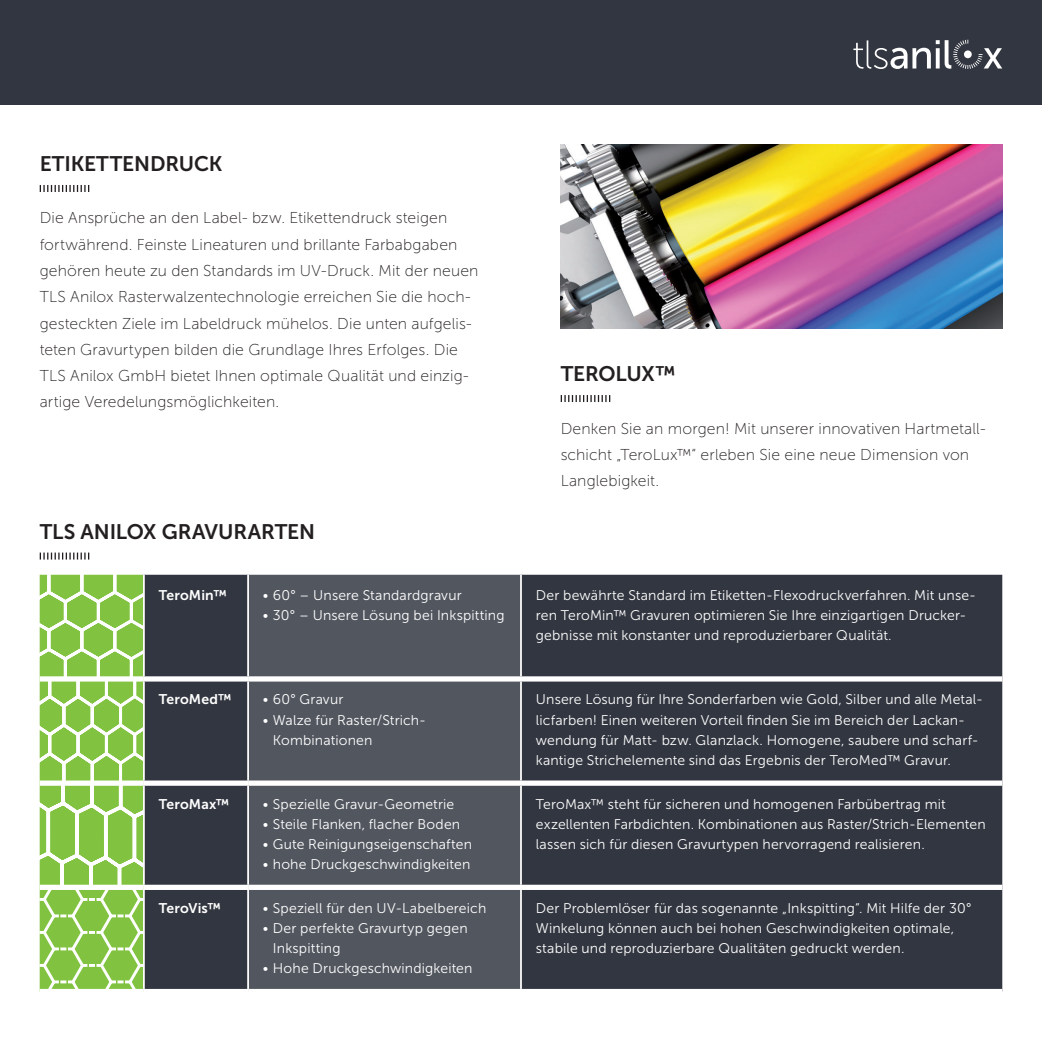
<style>
.page{position:relative;width:1042px;height:1042px;background:#fff}
.page>*{position:absolute;margin:0;border:0;box-sizing:border-box;transform-origin:0 0}
.t1{font:21px "Museo Sans 700";letter-spacing:-.005em;color:#231f20}
.t2{font:15.75px/26.2px "Museo Sans 100";letter-spacing:.01em;color:#231f20}
.t3{font:14px/20.1px "Museo Sans 300";letter-spacing:.01em;color:#fff}
.t4{font:14px "Museo Sans 700";letter-spacing:.01em;color:#fff}
</style>
<div class="page">
<div style="left:0;top:0;width:1042px;height:104px;background:#323640"></div>
<svg style="left:853px;top:40px;width:149px;height:29px"></svg>
<img style="left:561px;top:145px;width:441px;height:183px">
<svg style="left:40px;top:185px;width:49px;height:7px"></svg>
<svg style="left:40px;top:552px;width:49px;height:7px"></svg>
<div style="left:145px;top:575px;width:857px;height:414px;background:#323640"></div>
<div style="left:249px;top:575px;width:271px;height:414px;background:#52565f"></div>
<hr style="left:247px;top:575px;width:2px;height:101px;background:#fff">
<hr style="left:520px;top:575px;width:2px;height:101px;background:#fff">
<hr style="left:247px;top:681px;width:2px;height:99px;background:#fff">
<hr style="left:520px;top:681px;width:2px;height:99px;background:#fff">
<hr style="left:247px;top:786px;width:2px;height:99px;background:#fff">
<hr style="left:520px;top:786px;width:2px;height:99px;background:#fff">
<hr style="left:247px;top:890px;width:2px;height:99px;background:#fff">
<hr style="left:520px;top:890px;width:2px;height:99px;background:#fff">
<div style="left:144px;top:676px;width:104px;height:5px;background:#fff"></div>
<div style="left:248px;top:676px;width:273px;height:5px;background:#fff"></div>
<div style="left:521px;top:676px;width:481px;height:5px;background:#fff"></div>
<div style="left:144px;top:780px;width:104px;height:6px;background:#fff"></div>
<div style="left:248px;top:780px;width:273px;height:6px;background:#fff"></div>
<div style="left:521px;top:780px;width:481px;height:6px;background:#fff"></div>
<div style="left:144px;top:885px;width:104px;height:5px;background:#fff"></div>
<div style="left:248px;top:885px;width:273px;height:5px;background:#fff"></div>
<div style="left:521px;top:885px;width:481px;height:5px;background:#fff"></div>
<svg style="left:40px;top:575px;width:104px;height:416px"></svg>
<svg style="left:561px;top:395px;width:49px;height:7px"></svg>
<h1 class="t1" style="left:40px;top:152px;width:184px">ETIKETTENDRUCK</h1>
<p class="t2" style="left:40px;top:205px;width:440px">Die Ansprüche an den Label- bzw. Etikettendruck steigen fortwährend. Feinste Lineaturen und brillante Farbabgaben gehören heute zu den Standards im UV-Druck. Mit der neuen TLS Anilox Rasterwalzentechnologie erreichen Sie die hoch&shy;gesteckten Ziele im Labeldruck mühelos. Die unten aufgelis&shy;teten Gravurtypen bilden die Grundlage Ihres Erfolges. Die TLS Anilox GmbH bietet Ihnen optimale Qualität und einzig&shy;artige Veredelungsmöglichkeiten.</p>
<h1 class="t1" style="left:40px;top:519px;width:277px">TLS ANILOX GRAVURARTEN</h1>
<p class="t4" style="left:159px;top:587px;width:69px">TeroMin™</p>
<p class="t3" style="left:263px;top:585px;width:200px">• 60° – Unsere Standardgravur</p>
<p class="t3" style="left:263px;top:605px;width:243px">• 30° – Unsere Lösung bei Inkspitting</p>
<p class="t4" style="left:159px;top:692px;width:74px">TeroMed™</p>
<p class="t3" style="left:263px;top:689px;width:82px">• 60° Gravur</p>
<p class="t3" style="left:273px;top:710px;width:155px;text-indent:-10px">• Walze für Raster/Strich-<br>Kombinationen</p>
<p class="t4" style="left:159px;top:796px;width:72px">TeroMax™</p>
<p class="t3" style="left:263px;top:794px;width:193px">• Spezielle Gravur-Geometrie</p>
<p class="t3" style="left:263px;top:814px;width:199px">• Steile Flanken, flacher Boden</p>
<p class="t3" style="left:263px;top:834px;width:210px">• Gute Reinigungseigenschaften</p>
<p class="t3" style="left:263px;top:854px;width:209px">• hohe Druckgeschwindigkeiten</p>
<p class="t4" style="left:159px;top:900px;width:63px">TeroVis™</p>
<p class="t3" style="left:263px;top:898px;width:225px">• Speziell für den UV-Labelbereich</p>
<p class="t3" style="left:273px;top:918px;width:196px;text-indent:-10px">• Der perfekte Gravurtyp gegen<br>Inkspitting</p>
<p class="t3" style="left:263px;top:958px;width:211px">• Hohe Druckgeschwindigkeiten</p>
<h1 class="t1" style="left:561px;top:362px;width:116px">TEROLUX™</h1>
<p class="t2" style="left:561px;top:415px;width:426px">Denken Sie an morgen! Mit unserer innovativen Hartmetall&shy;schicht „TeroLux™“ erleben Sie eine neue Dimension von<br>Langlebigkeit.</p>
<p class="t3" style="left:536px;top:585px;width:442px">Der bewährte Standard im Etiketten-Flexodruckverfahren. Mit unse&shy;ren TeroMin™ Gravuren optimieren Sie Ihre einzigartigen Drucker&shy;gebnisse mit konstanter und reproduzierbarer Qualität.</p>
<p class="t3" style="left:536px;top:689px;width:449px">Unsere Lösung für Ihre Sonderfarben wie Gold, Silber und alle Metal&shy;licfarben! Einen weiteren Vorteil finden Sie im Bereich der Lackan&shy;wendung für Matt- bzw. Glanzlack. Homogene, saubere und scharf&shy;kantige Strichelemente sind das Ergebnis der TeroMed™ Gravur.</p>
<p class="t3" style="left:536px;top:794px;width:451px">TeroMax™ steht für sicheren und homogenen Farbübertrag mit exzellenten Farbdichten. Kombinationen aus Raster/Strich-Elementen lassen sich für diesen Gravurtypen hervorragend realisieren.</p>
<p class="t3" style="left:536px;top:898px;width:437px">Der Problemlöser für das sogenannte „Inkspitting“. Mit Hilfe der 30°<br>Winkelung können auch bei hohen Geschwindigkeiten optimale, stabile und reproduzierbare Qualitäten gedruckt werden.</p>
</div>
